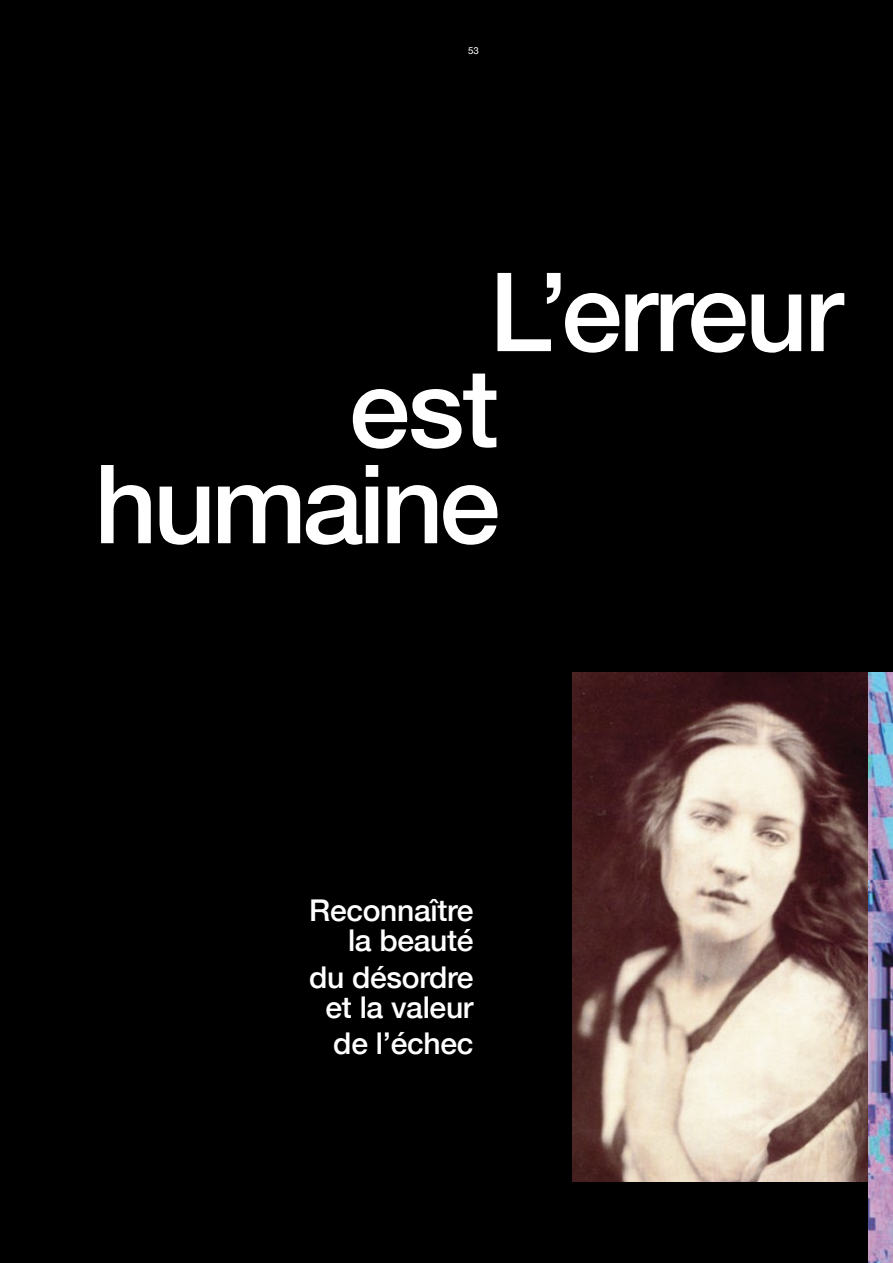
<style>
.page{position:relative;width:893px;height:1263px;background:#000}
.page>*{position:absolute;margin:0;border:0;box-sizing:border-box;transform-origin:0 0}
.t1{font:500 109.5px "Helvetica Neue";letter-spacing:-.04em;color:#fff}
.t2{font:500 30px/30px "Helvetica Neue";letter-spacing:-.01em;color:#fff;text-align:right}
.t3{font:9.75px "Helvetica Neue";color:#fff}
</style>
<div class="page">
<img style="left:572px;top:672px;width:297px;height:510px">
<img style="left:869px;top:672px;width:24px;height:591px">
<p class="t3" style="left:468px;top:43px;width:12px">53</p>
<h1 class="t1" style="left:489px;top:224px;width:355px">L’erreur</h1>
<h1 class="t1" style="left:349px;top:320px;width:151px">est</h1>
<h1 class="t1" style="left:94px;top:416px;width:407px">humaine</h1>
<p class="t2" style="left:309px;top:893px;width:166px">Reconnaître la beauté</p>
<p class="t2" style="left:309px;top:959px;width:166px;text-align:center">du désordre et la valeur</p>
<p class="t2" style="left:333px;top:1026px;width:142px">de l’échec</p>
</div>
